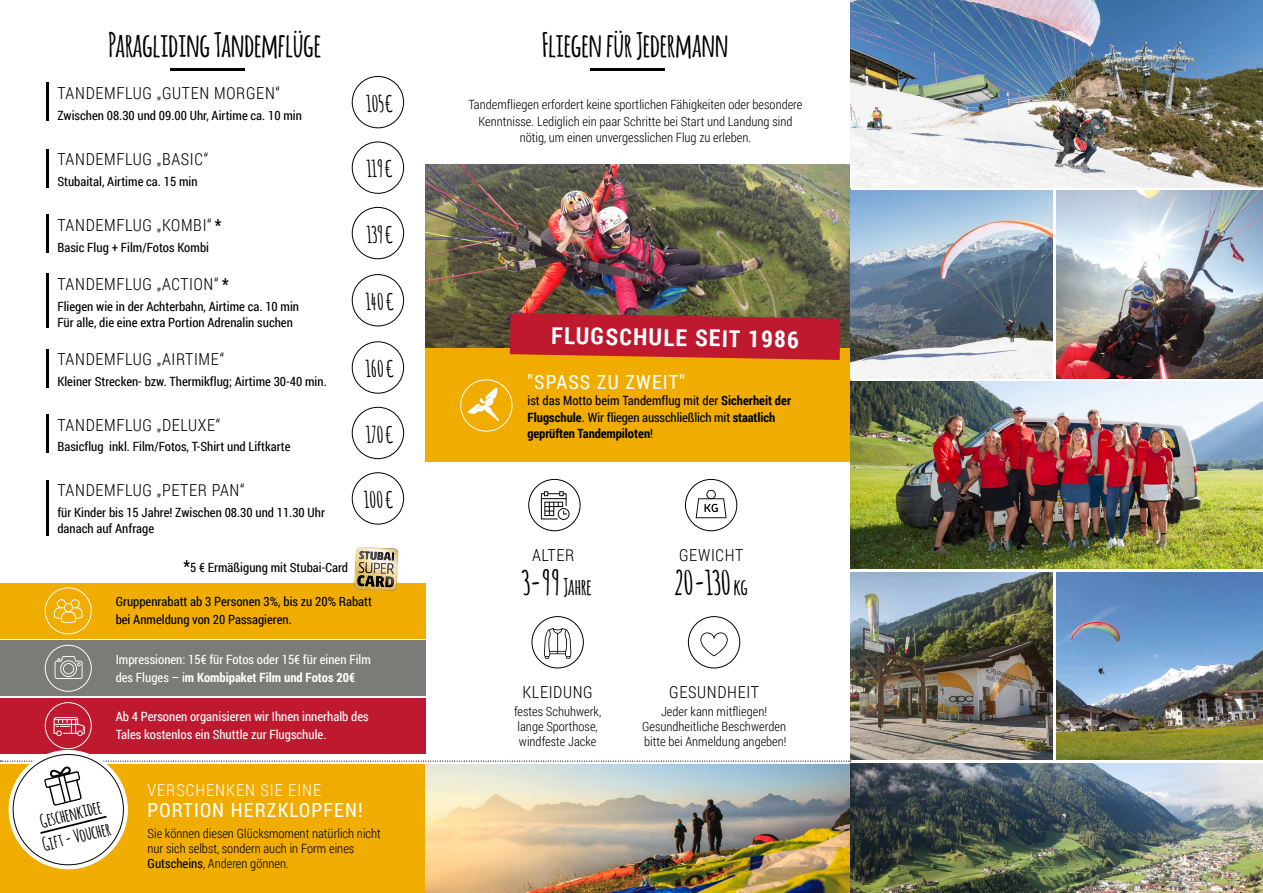
<style>
.page{position:relative;width:1263px;height:893px;background:#fff}
.page>*{position:absolute;margin:0;border:0;box-sizing:border-box;transform-origin:0 0}
.t1{font:700 33px "Amatic";color:#000}
.t2{font:700 23.25px "Roboto Condensed";color:#fff}
.t3{font:700 22.5px "Amatic";color:#000}
.t4{font:19.5px "Roboto Condensed";letter-spacing:.06em;color:#fff}
.t5{font:700 18px/23.1px "Amatic";color:#000}
.t6{font:300 16.5px "Roboto Condensed";letter-spacing:.04em;color:#000}
.t7{font:300 16.5px "Roboto Condensed";letter-spacing:.06em;color:#fff}
.t8{font:12.75px/16.5px "Roboto Condensed";color:#000}
.t9{font:300 12.75px/15px "Roboto Condensed";color:#000}
.t10{font:12.75px/18px "Roboto Condensed";color:#fff}
.s1{font-weight:700}
.s2{font-weight:700;font-size:16.5px}
.s3{font-weight:400}
.s4{font-size:33px}
.s5{font-size:22.5px}
</style>
<div class="page">
<div style="left:0;top:698px;width:425px;height:55px;background:#bf1930"></div>
<div style="left:45px;top:702px;width:47px;height:47px;border:1px solid #fff;border-radius:50%"></div>
<svg style="left:54px;top:717px;width:31px;height:19px"></svg>
<div style="left:0;top:764px;width:425px;height:129px;background:#f0ad00"></div>
<div style="left:685px;top:479px;width:52px;height:52px;border:1px solid #000;border-radius:50%"></div>
<svg style="left:696px;top:490px;width:30px;height:28px"></svg>
<div style="left:528px;top:479px;width:52px;height:52px;border:1px solid #000;border-radius:50%"></div>
<svg style="left:541px;top:491px;width:29px;height:29px"></svg>
<div style="left:532px;top:616px;width:52px;height:52px;border:1px solid #000;border-radius:50%"></div>
<svg style="left:544px;top:628px;width:27px;height:31px"></svg>
<div style="left:688px;top:616px;width:52px;height:52px;border:1px solid #000;border-radius:50%"></div>
<svg style="left:700px;top:632px;width:28px;height:24px"></svg>
<hr style="left:170px;top:68px;width:75px;height:2px;background:#000">
<hr style="left:590px;top:68px;width:75px;height:2px;background:#000">
<div style="left:0;top:641px;width:425px;height:55px;background:#7c7b77"></div>
<div style="left:45px;top:645px;width:47px;height:47px;border:1px solid #fff;border-radius:50%"></div>
<svg style="left:55px;top:656px;width:28px;height:23px"></svg>
<img style="left:425px;top:764px;width:838px;height:129px">
<img style="left:425px;top:164px;width:425px;height:184px">
<div style="left:425px;top:348px;width:425px;height:113px;background:#f0ad00"></div>
<div style="left:460px;top:379px;width:52px;height:52px;border:1px solid #fff;border-radius:50%"></div>
<svg style="left:510px;top:313px;width:330px;height:47px;background:#bc262d"></svg>
<svg style="left:467px;top:387px;width:33px;height:34px"></svg>
<hr style="left:47px;top:83px;width:2px;height:38px;background:#000">
<div style="left:352px;top:76px;width:52px;height:52px;border:1px solid #000;border-radius:50%"></div>
<hr style="left:47px;top:149px;width:2px;height:38px;background:#000">
<div style="left:352px;top:142px;width:52px;height:52px;border:1px solid #000;border-radius:50%"></div>
<hr style="left:47px;top:274px;width:2px;height:54px;background:#000">
<div style="left:352px;top:274px;width:52px;height:52px;border:1px solid #000;border-radius:50%"></div>
<hr style="left:47px;top:215px;width:2px;height:38px;background:#000">
<div style="left:352px;top:207px;width:52px;height:52px;border:1px solid #000;border-radius:50%"></div>
<hr style="left:47px;top:349px;width:2px;height:38px;background:#000">
<div style="left:352px;top:341px;width:52px;height:53px;border:1px solid #000;border-radius:50%"></div>
<hr style="left:47px;top:414px;width:2px;height:38px;background:#000">
<div style="left:352px;top:407px;width:52px;height:52px;border:1px solid #000;border-radius:50%"></div>
<hr style="left:47px;top:480px;width:2px;height:56px;background:#000">
<div style="left:352px;top:472px;width:52px;height:52px;border:1px solid #000;border-radius:50%"></div>
<img style="left:850px;top:191px;width:202px;height:187px">
<img style="left:1057px;top:191px;width:206px;height:187px">
<img style="left:850px;top:382px;width:413px;height:187px">
<img style="left:850px;top:573px;width:202px;height:187px">
<img style="left:1057px;top:573px;width:206px;height:187px">
<img style="left:850px;top:0;width:413px;height:187px">
<svg style="left:9px;top:750px;width:118px;height:119px"></svg>
<div style="left:13px;top:754px;width:110px;height:111px;background:#fff;border-radius:50%"></div>
<svg style="left:40px;top:816px;width:67px;height:18px"></svg>
<svg style="left:1px;top:760px;width:850px;height:46px"></svg>
<div style="left:0;top:583px;width:425px;height:55px;background:#f0ad00"></div>
<div style="left:45px;top:587px;width:47px;height:47px;border:1px solid #fff;border-radius:50%"></div>
<svg style="left:54px;top:599px;width:29px;height:24px"></svg>
<svg style="left:354px;top:547px;width:44px;height:44px;background:#af9e75"></svg>
<h1 class="t1" style="left:108px;top:22px;width:214px">Paragliding Tandemflüge</h1>
<h1 class="t1" style="left:542px;top:22px;width:188px">Fliegen für Jedermann</h1>
<p class="t6" style="left:57px;top:82px;width:224px">TANDEMFLUG „GUTEN MORGEN“</p>
<p class="t8" style="left:57px;top:107px;width:246px">Zwischen 08.30 und 09.00 Uhr, Airtime ca. 10 min</p>
<p class="t6" style="left:57px;top:148px;width:152px">TANDEMFLUG „BASIC“</p>
<p class="t8" style="left:57px;top:173px;width:142px">Stubaital, Airtime ca. 15 min</p>
<p class="t6" style="left:57px;top:214px;width:165px">TANDEMFLUG „KOMBI“ <span class="s1">*</span></p>
<p class="t8" style="left:57px;top:238px;width:153px">Basic Flug + Film/Fotos Kombi</p>
<h3 class="t3" style="left:366px;top:88px;width:28px">105 €</h3>
<h3 class="t3" style="left:367px;top:153px;width:27px">119 €</h3>
<h3 class="t3" style="left:367px;top:219px;width:28px">139 €</h3>
<p class="t6" style="left:57px;top:272px;width:173px">TANDEMFLUG „ACTION“ <span class="s1">*</span></p>
<p class="t8" style="left:57px;top:297px;width:243px">Fliegen wie in der Achterbahn, Airtime ca. 10 min<br>Für alle, die eine extra Portion Adrenalin suchen</p>
<h3 class="t3" style="left:366px;top:286px;width:29px">140 €</h3>
<p class="t6" style="left:57px;top:348px;width:168px">TANDEMFLUG „AIRTIME“</p>
<p class="t8" style="left:57px;top:373px;width:271px">Kleiner Strecken- bzw. Thermikflug; Airtime 30-40 min.</p>
<p class="t6" style="left:57px;top:413px;width:164px">TANDEMFLUG „DELUXE“</p>
<p class="t8" style="left:57px;top:438px;width:235px">Basicflug inkl. Film/Fotos, T-Shirt und Liftkarte</p>
<p class="t6" style="left:57px;top:479px;width:189px">TANDEMFLUG „PETER PAN“</p>
<p class="t8" style="left:57px;top:504px;width:269px">für Kinder bis 15 Jahre! Zwischen 08.30 und 11.30 Uhr danach auf Anfrage</p>
<p class="t8" style="left:183px;top:559px;width:166px"><span class="s2">*</span>5 € Ermäßigung mit Stubai-Card</p>
<h3 class="t3" style="left:366px;top:353px;width:30px">160 €</h3>
<h3 class="t3" style="left:366px;top:418px;width:29px">170 €</h3>
<h3 class="t3" style="left:364px;top:484px;width:31px">100 €</h3>
<p class="t8" style="left:116px;top:592px;width:258px;line-height:18px">Gruppenrabatt ab 3 Personen 3%, bis zu 20% Rabatt bei Anmeldung von 20 Passagieren.</p>
<p class="t10" style="left:116px;top:650px;width:257px">Impressionen: 15€ für Fotos oder 15€ für einen Film des Fluges – i<span class="s1">m Kombipaket Film und Fotos 20€</span></p>
<p class="t10" style="left:116px;top:707px;width:255px">Ab 4 Personen organisieren wir Ihnen innerhalb des<br>Tales kostenlos ein Shuttle zur Flugschule.</p>
<h3 class="t5" style="left:34px;top:810px;width:71px;rotate:-14deg">Geschenkidee<br>Gift - Voucher</h3>
<p class="t7" style="left:148px;top:779px;width:175px">VERSCHENKEN SIE EINE</p>
<h3 class="t4" style="left:148px;top:797px;width:217px">PORTION HERZKLOPFEN!</h3>
<p class="t9" style="left:148px;top:826px;width:235px">Sie können diesen Glücksmoment natürlich nicht nur sich selbst, sondern auch in Form eines<br><span class="s3">Gutscheins</span>, Anderen gönnen.</p>
<p class="t9" style="left:468px;top:96px;width:336px;line-height:16.5px;text-align:center">Tandemfliegen erfordert keine sportlichen Fähigkeiten oder besondere<br>Kenntnisse. Lediglich ein paar Schritte bei Start und Landung sind nötig, um einen unvergesslichen Flug zu erleben.</p>
<h2 class="t2" style="left:552px;top:319px;width:249px;rotate:1deg">FLUGSCHULE SEIT 1986</h2>
<h3 class="t4" style="left:527px;top:368px;width:159px">"SPASS ZU ZWEIT"</h3>
<p class="t8" style="left:527px;top:392px;width:265px">ist das Motto beim Tandemflug mit der <span class="s1">Sicherheit der<br>Flugschule</span>. Wir fliegen ausschließlich mit <span class="s1">staatlich geprüften Tandempiloten</span>!</p>
<p class="t6" style="left:532px;top:544px;width:44px">ALTER</p>
<p class="t6" style="left:679px;top:544px;width:66px">GEWICHT</p>
<h3 class="t3" style="left:522px;top:571px;width:71px"><span class="s4">3-99</span> Jahre</h3>
<h1 class="t1" style="left:674px;top:559px;width:75px">20-130 <span class="s5">kg</span></h1>
<p class="t6" style="left:522px;top:681px;width:72px">KLEIDUNG</p>
<p class="t9" style="left:514px;top:704px;width:89px">festes Schuhwerk, lange Sporthose, windfeste Jacke</p>
<p class="t6" style="left:669px;top:681px;width:91px">GESUNDHEIT</p>
<p class="t9" style="left:642px;top:704px;width:146px;text-align:center">Jeder kann mitfliegen!<br>Gesundheitliche Beschwerden bitte bei Anmeldung angeben!</p>
</div>
